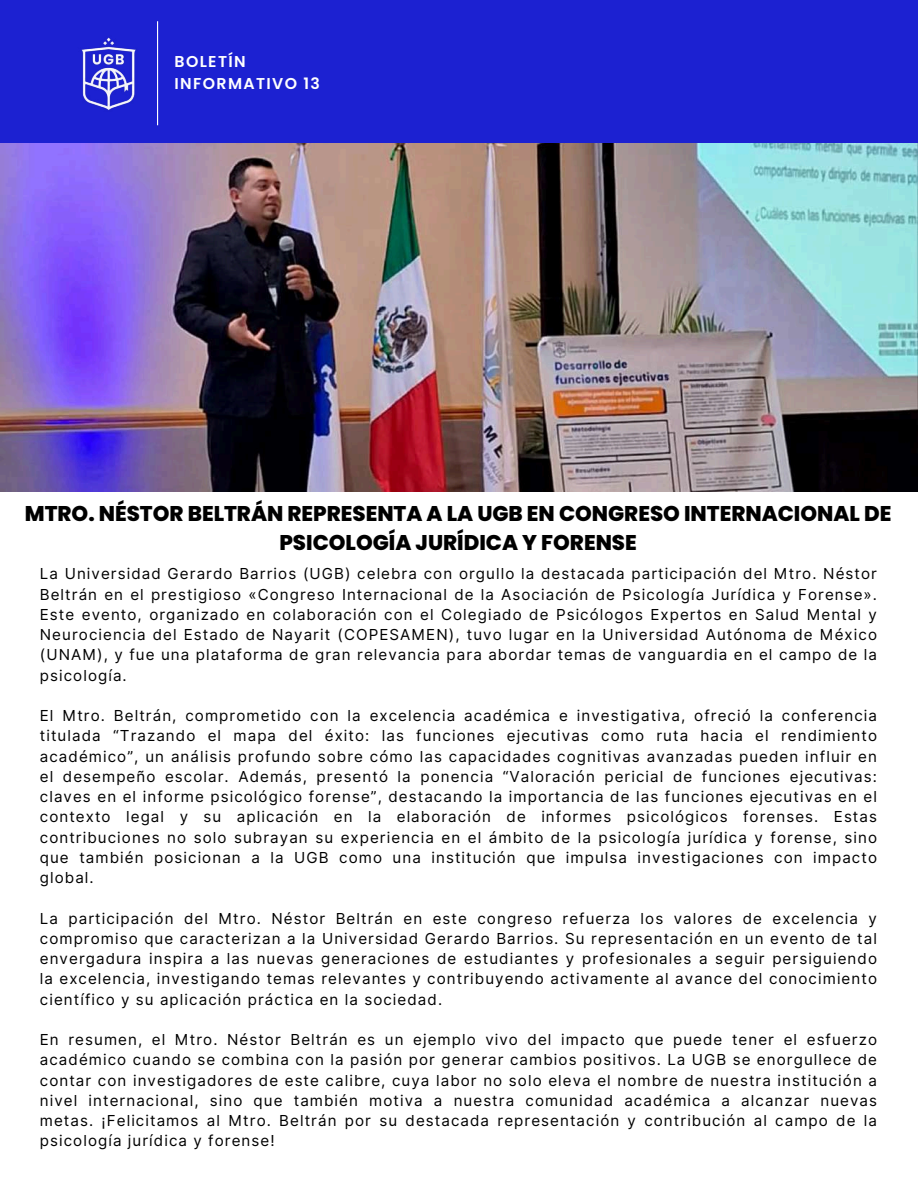
<style>
.page{position:relative;width:918px;height:1188px;background:#fff}
.page>*{position:absolute;margin:0;border:0;box-sizing:border-box;transform-origin:0 0}
.t1{font:800 21.3px/29.2px "Poppins";color:#000;text-align:center}
.t2{font:600 15.75px/21.3px "Poppins";letter-spacing:.085em;color:#fff}
.t3{font:15.15px/20.2px "Inter";letter-spacing:.07em;color:#000;text-align:justify}
</style>
<div class="page">
<div style="left:0;top:0;width:918px;height:143px;background:#1c21d1"></div>
<img style="left:81px;top:37px;width:55px;height:73px">
<hr style="left:157px;top:21px;width:1px;height:104px;background:#fff">
<img style="left:0;top:143px;width:917px;height:349px">
<p class="t2" style="left:175px;top:51px;width:147px">BOLETÍN<br>INFORMATIVO 13</p>
<h1 class="t1" style="left:25px;top:499px;width:868px">MTRO. NÉSTOR BELTRÁN REPRESENTA A LA UGB EN CONGRESO INTERNACIONAL DE<br>PSICOLOGÍA JURÍDICA Y FORENSE</h1>
<p class="t3" style="left:40px;top:564px;width:839px">La Universidad Gerardo Barrios (UGB) celebra con orgullo la destacada participación del Mtro. Néstor Beltrán en el prestigioso «Congreso Internacional de la Asociación de Psicología Jurídica y Forense».<br>Este evento, organizado en colaboración con el Colegiado de Psicólogos Expertos en Salud Mental y Neurociencia del Estado de Nayarit (COPESAMEN), tuvo lugar en la Universidad Autónoma de México (UNAM), y fue una plataforma de gran relevancia para abordar temas de vanguardia en el campo de la psicología.</p>
<p class="t3" style="left:40px;top:706px;width:839px">El Mtro. Beltrán, comprometido con la excelencia académica e investigativa, ofreció la conferencia titulada “Trazando el mapa del éxito: las funciones ejecutivas como ruta hacia el rendimiento académico”, un análisis profundo sobre cómo las capacidades cognitivas avanzadas pueden influir en el desempeño escolar. Además, presentó la ponencia “Valoración pericial de funciones ejecutivas: claves en el informe psicológico forense”, destacando la importancia de las funciones ejecutivas en el contexto legal y su aplicación en la elaboración de informes psicológicos forenses. Estas contribuciones no solo subrayan su experiencia en el ámbito de la psicología jurídica y forense, sino que también posicionan a la UGB como una institución que impulsa investigaciones con impacto global.</p>
<p class="t3" style="left:40px;top:908px;width:839px">La participación del Mtro. Néstor Beltrán en este congreso refuerza los valores de excelencia y compromiso que caracterizan a la Universidad Gerardo Barrios. Su representación en un evento de tal envergadura inspira a las nuevas generaciones de estudiantes y profesionales a seguir persiguiendo la excelencia, investigando temas relevantes y contribuyendo activamente al avance del conocimiento científico y su aplicación práctica en la sociedad.</p>
<p class="t3" style="left:40px;top:1030px;width:839px">En resumen, el Mtro. Néstor Beltrán es un ejemplo vivo del impacto que puede tener el esfuerzo académico cuando se combina con la pasión por generar cambios positivos. La UGB se enorgullece de contar con investigadores de este calibre, cuya labor no solo eleva el nombre de nuestra institución a nivel internacional, sino que también motiva a nuestra comunidad académica a alcanzar nuevas metas. ¡Felicitamos al Mtro. Beltrán por su destacada representación y contribución al campo de la psicología jurídica y forense!</p>
</div>
